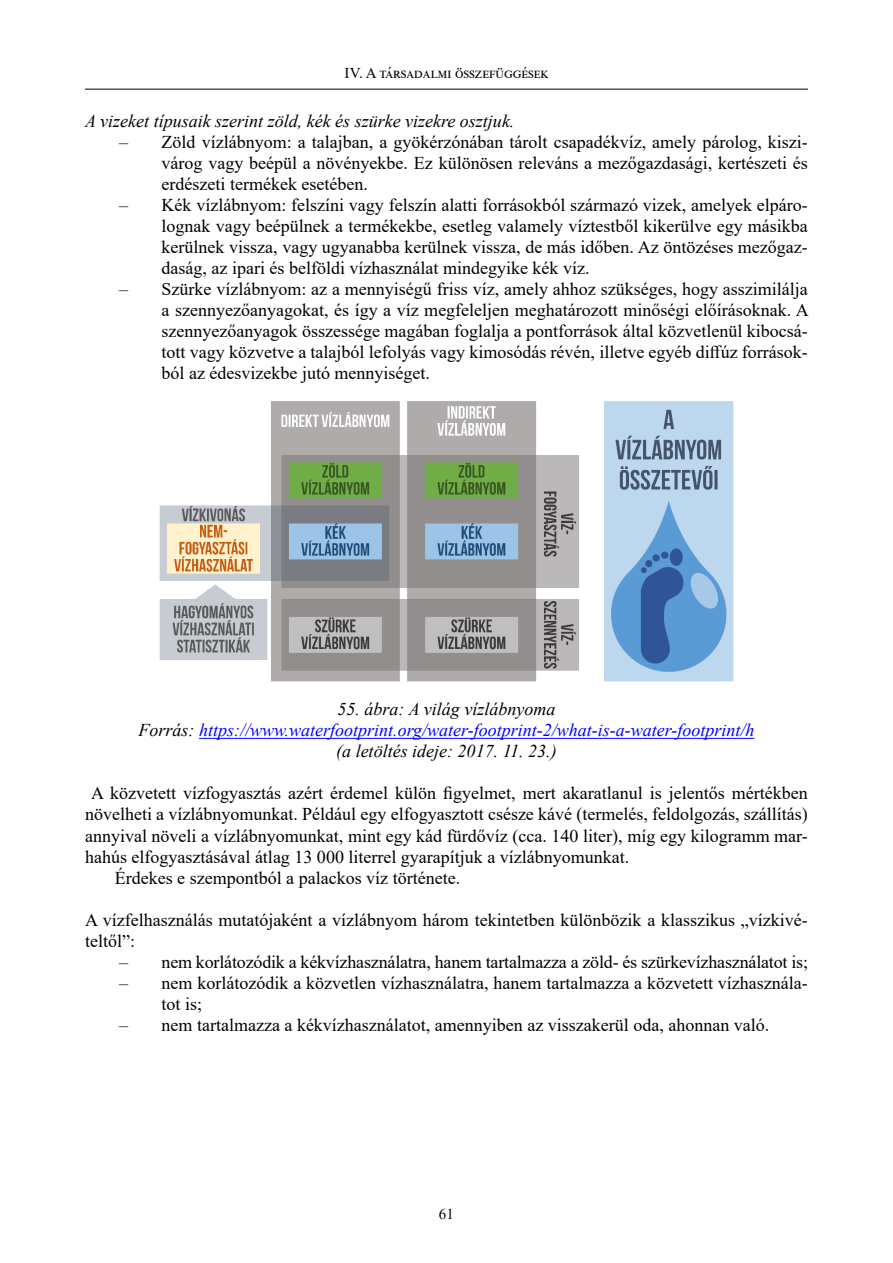
<style>
.page{position:relative;width:893px;height:1263px;background:#fff}
.page>*{position:absolute;margin:0;border:0;box-sizing:border-box;transform-origin:0 0}
.t1{font:18px/21px "Times New Roman";color:#000;text-align:justify}
.t2{font:italic 18px/21px "Times New Roman";color:#00f;text-align:center}
.t3{font:italic 18px "Times New Roman";color:#000}
.t4{font:15px "Times New Roman";color:#000}
.s1{color:#000}
</style>
<div class="page">
<hr style="left:85px;top:89px;width:723px;height:1px;background:#000">
<hr style="left:199px;top:738px;width:555px;height:1px;background:#00f">
<img style="left:159px;top:401px;width:575px;height:281px">
<p class="t4" style="left:344px;top:63px;width:206px">IV. A társadalmi összefüggések</p>
<p class="t3" style="left:85px;top:109px;width:431px">A vizeket típusaik szerint zöld, kék és szürke vizekre osztjuk.</p>
<p class="t1" style="left:162px;top:131px;width:648px;text-indent:-43px">– Zöld vízlábnyom: a talajban, a gyökérzónában tárolt csapadékvíz, amely párolog, kiszi&shy;várog vagy beépül a növényekbe. Ez különösen releváns a mezőgazdasági, kertészeti és erdészeti termékek esetében.</p>
<p class="t1" style="left:162px;top:194px;width:648px;text-indent:-43px">– Kék vízlábnyom: felszíni vagy felszín alatti forrásokból származó vizek, amelyek elpáro&shy;lognak vagy beépülnek a termékekbe, esetleg valamely víztestből kikerülve egy másikba kerülnek vissza, vagy ugyanabba kerülnek vissza, de más időben. Az öntözéses mezőgaz&shy;daság, az ipari és belföldi vízhasználat mindegyike kék víz.</p>
<p class="t1" style="left:162px;top:278px;width:649px;text-indent:-43px">– Szürke vízlábnyom: az a mennyiségű friss víz, amely ahhoz szükséges, hogy asszimilálja a szennyezőanyagokat, és így a víz megfeleljen meghatározott minőségi előírásoknak. A szennyezőanyagok összessége magában foglalja a pontforrások által közvetlenül kibocsá&shy;tott vagy közvetve a talajból lefolyás vagy kimosódás révén, illetve egyéb diffúz források&shy;ból az édesvizekbe jutó mennyiséget.</p>
<p class="t2" style="left:139px;top:698px;width:617px"><span class="s1">55. ábra: A világ vízlábnyoma<br>Forrás:</span> https://www.waterfootprint.org/water-footprint-2/what-is-a-water-footprint/h <span class="s1">(a letöltés ideje: 2017. 11. 23.)</span></p>
<p class="t1" style="left:91px;top:782px;width:718px">A közvetett vízfogyasztás azért érdemel külön figyelmet, mert akaratlanul is jelentős mértékben</p>
<p class="t1" style="left:85px;top:803px;width:724px">növelheti a vízlábnyomunkat. Például egy elfogyasztott csésze kávé (termelés, feldolgozás, szállítás)</p>
<p class="t1" style="left:85px;top:824px;width:724px">annyival növeli a vízlábnyomunkat, mint egy kád fürdővíz (cca. 140 liter), míg egy kilogramm mar-</p>
<p class="t1" style="left:85px;top:845px;width:546px">hahús elfogyasztásával átlag 13 000 literrel gyarapítjuk a vízlábnyomunkat.</p>
<p class="t1" style="left:115px;top:866px;width:347px">Érdekes e szempontból a palackos víz története.</p>
<p class="t1" style="left:85px;top:908px;width:724px">A vízfelhasználás mutatójaként a vízlábnyom három tekintetben különbözik a klasszikus „vízkivé&shy;teltől”:</p>
<p class="t1" style="left:119px;top:950px;width:690px">– nem korlátozódik a kékvízhasználatra, hanem tartalmazza a zöld- és szürkevízhasználatot is;</p>
<p class="t1" style="left:162px;top:971px;width:648px;text-indent:-43px">– nem korlátozódik a közvetlen vízhasználatra, hanem tartalmazza a közvetett vízhasznála&shy;tot is;</p>
<p class="t1" style="left:119px;top:1013px;width:652px">– nem tartalmazza a kékvízhasználatot, amennyiben az visszakerül oda, ahonnan való.</p>
<p class="t4" style="left:439px;top:1204px;width:16px">61</p>
</div>
